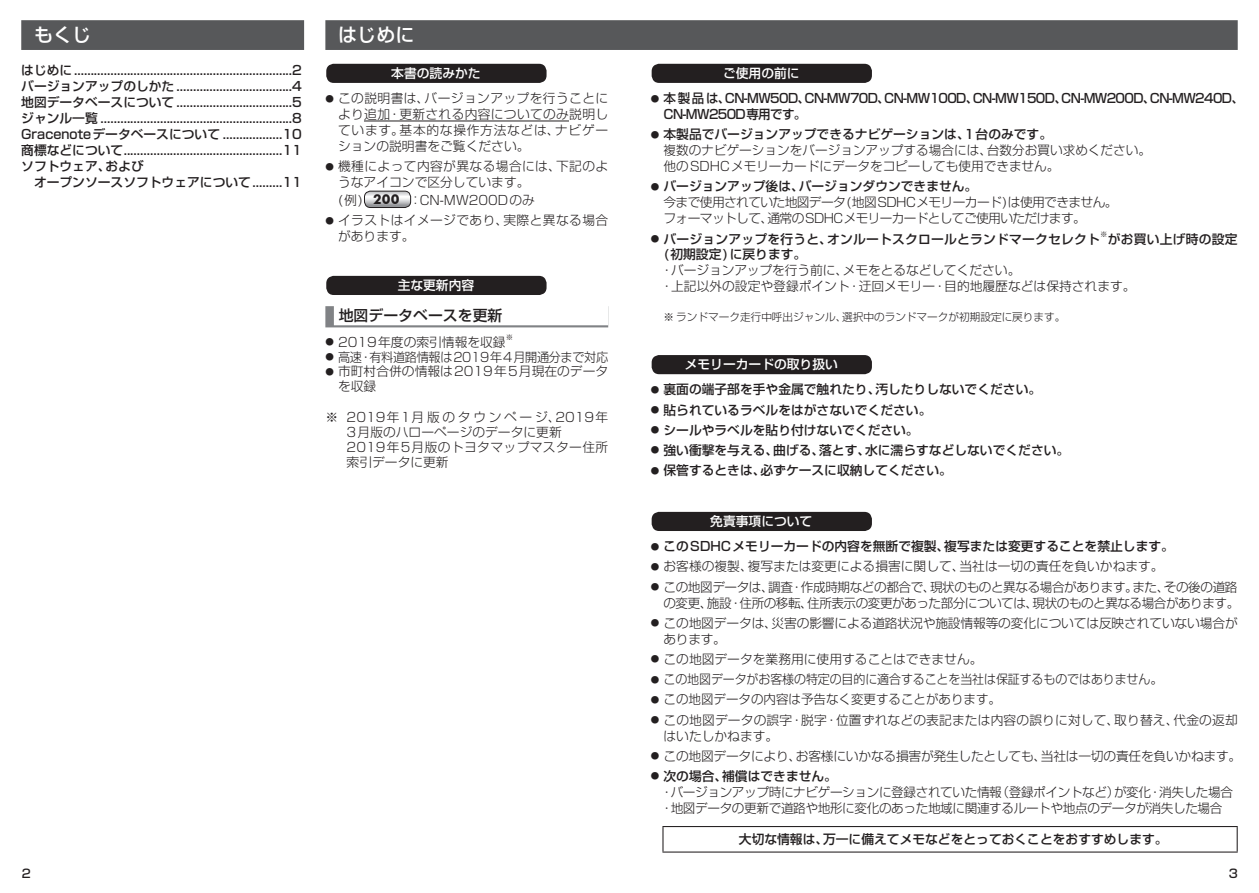
<style>
.page{position:relative;width:1259px;height:893px;background:#fff}
.page>*{position:absolute;margin:0;border:0;box-sizing:border-box;transform-origin:0 0}
.t1{font:500 19.2px "Shin Go Pro";color:#fff}
.t2{font:500 14.85px "Shin Go Pro";color:#231f20}
.t3{font:500 12.75px/15.9px "Shin Go Pro";color:#231f20;text-align:justify}
.t4{font:300 12.75px/15.9px "Shin Go Pro";color:#231f20}
.t5{font:300 12.75px/15.9px "Shin Go Pro";letter-spacing:-.03em;color:#231f20}
.t6{font:300 12.75px/15.9px "Shin Go Pro";letter-spacing:-.05em;color:#231f20}
.t7{font:300 12.75px/15.9px "Shin Go Pro";letter-spacing:-.04em;color:#231f20;text-align:right}
.t8{font:500 12.75px/15.9px "Shin Go Pro";letter-spacing:-.05em;color:#231f20}
.t9{font:300 12.75px/15.9px "Shin Go Pro";letter-spacing:.03em;color:#231f20}
.t10{font:300 12.75px "Shin Go Pro";letter-spacing:-.02em;color:#231f20}
.t11{font:500 12.75px "Shin Go Pro";letter-spacing:.02em;color:#231f20}
.t12{font:300 12.75px "Shin Go Pro";color:#231f20;scale:.94 1}
.t13{font:500 12.75px "Shin Go Pro";color:#fff}
.t14{font:300 12.75px "Shin Go Pro";letter-spacing:-.025em;color:#231f20;scale:.95 1}
.t15{font:500 11.85px "Shin Go Pro";color:#231f20}
.t16{font:300 10.65px "Shin Go Pro";color:#231f20}
.t17{font:300 7.5px "Shin Go Pro";color:#231f20}
.t18{font:500 7.5px "Shin Go Pro";color:#231f20}
.s1{font-size:8.55px}
.s2{font-family:"Futura";font-weight:700}
.s3{font-weight:300;font-size:8.55px}
.s4{font-weight:500}
</style>
<div class="page">
<div style="left:325px;top:20px;width:912px;height:30px;background:#57585a"></div>
<hr style="left:364px;top:121px;width:205px;height:1px;background:#231f20">
<svg style="left:325px;top:306px;width:283px;height:21px"></svg>
<div style="left:334px;top:304px;width:274px;height:21px;background:#fff"></div>
<div style="left:326px;top:64px;width:220px;height:19px;background:#231f20;border-radius:7px"></div>
<svg style="left:364px;top:191px;width:47px;height:16px"></svg>
<div style="left:364px;top:191px;width:47px;height:17px;border:1px solid #231f20;border-radius:6px"></div>
<div style="left:326px;top:276px;width:220px;height:19px;background:#231f20;border-radius:7px"></div>
<div style="left:21px;top:20px;width:283px;height:30px;background:#57585a"></div>
<div style="left:651px;top:64px;width:221px;height:19px;background:#231f20;border-radius:7px"></div>
<div style="left:651px;top:355px;width:221px;height:19px;background:#231f20;border-radius:7px"></div>
<div style="left:651px;top:512px;width:221px;height:19px;background:#231f20;border-radius:7px"></div>
<hr style="left:662px;top:826px;width:575px;height:1px;background:#231f20">
<svg style="left:662px;top:827px;width:1px;height:24px"></svg>
<svg style="left:1236px;top:827px;width:1px;height:24px"></svg>
<hr style="left:662px;top:851px;width:575px;height:2px;background:#231f20">
<h1 class="t1" style="left:34px;top:19px;width:59px">もくじ</h1>
<p class="t3" style="left:21px;top:61px;width:282px">はじめに..................................................................2バージョンアップのしかた ...................................4地図データベースについて ...................................5ジャンル一覧 ..........................................................8<br>Gracenoteデータベースについて ..................10商標などについて................................................11ソフトウェア、および</p>
<p class="t3" style="left:34px;top:172px;width:269px">オープンソースソフトウェアについて.........11</p>
<h1 class="t1" style="left:338px;top:19px;width:78px">はじめに</h1>
<p class="t13" style="left:391px;top:63px;width:91px">本書の読みかた</p>
<p class="t4" style="left:338px;top:89px;width:272px;text-align:justify;text-indent:-13px"><span class="s1">●</span> この説明書は、バージョンアップを行うことにより追加・更新される内容についてのみ説明しています。基本的な操作方法などは、ナビゲーションの説明書をご覧ください。</p>
<p class="t9" style="left:338px;top:157px;width:272px;text-indent:-13px"><span class="s1">●</span> 機種によって内容が異なる場合には、下記のようなアイコンで区分しています。</p>
<p class="t4" style="left:338px;top:190px;width:198px">(例) <span class="s2">200</span> ：CN-MW200Dのみ</p>
<p class="t9" style="left:338px;top:211px;width:272px;text-indent:-13px"><span class="s1">●</span> イラストはイメージであり、実際と異なる場合があります。</p>
<p class="t13" style="left:398px;top:275px;width:78px">主な更新内容</p>
<p class="t2" style="left:339px;top:304px;width:165px">地図データベースを更新</p>
<p class="t4" style="left:325px;top:332px;width:182px"><span class="s1">●</span> 2019年度の索引情報を収録</p>
<p class="t17" style="left:506px;top:331px;width:9px">※</p>
<p class="t14" style="left:325px;top:346px;width:299px"><span class="s1">●</span> 高速・有料道路情報は2019年4月開通分まで対応</p>
<p class="t4" style="left:338px;top:363px;width:271px;line-height:14.9px;text-indent:-13px"><span class="s1">●</span> 市町村合併の情報は2019年5月現在のデータを収録</p>
<p class="t4" style="left:347px;top:408px;width:263px;line-height:14.9px;text-indent:-21px">※ 2019年1月版のタウンページ、2019年<br>3月版のハローページのデータに更新<br>2019年5月版のトヨタマップマスター住所索引データに更新</p>
<p class="t13" style="left:723px;top:63px;width:78px">ご使用の前に</p>
<p class="t8" style="left:663px;top:89px;width:582px;text-indent:-13px"><span class="s3">●</span> 本製品は、CN-MW50D、CN-MW70D、CN-MW100D、CN-MW150D、CN-MW200D、CN-MW240D、<br>CN-MW250D専用です。</p>
<p class="t4" style="left:663px;top:125px;width:489px;text-indent:-13px"><span class="s1">●</span> <span class="s4">本製品でバージョンアップできるナビゲーションは、1台のみです。<br></span>複数のナビゲーションをバージョンアップする場合には、台数分お買い求めください。他のSDHCメモリーカードにデータをコピーしても使用できません。</p>
<p class="t6" style="left:663px;top:177px;width:455px;text-indent:-13px"><span class="s1">●</span> <span class="s4">バージョンアップ後は、バージョンダウンできません。<br></span>今まで使用されていた地図データ(地図SDHCメモリーカード)は使用できません。フォーマットして、通常のSDHCメモリーカードとしてご使用いただけます。</p>
<p class="t11" style="left:651px;top:228px;width:451px"><span class="s3">●</span> バージョンアップを行うと、オンルートスクロールとランドマークセレクト</p>
<p class="t18" style="left:1100px;top:228px;width:9px">※</p>
<p class="t11" style="left:1108px;top:228px;width:131px">がお買い上げ時の設定</p>
<p class="t3" style="left:663px;top:245px;width:144px">(初期設定)に戻ります。</p>
<p class="t4" style="left:660px;top:261px;width:477px">・バージョンアップを行う前に、メモをとるなどしてください。<br>・上記以外の設定や登録ポイント・迂回メモリー・目的地履歴などは保持されます。</p>
<p class="t16" style="left:663px;top:309px;width:403px">※ ランドマーク走行中呼出ジャンル、選択中のランドマークが初期設定に戻ります。</p>
<p class="t13" style="left:685px;top:354px;width:155px">メモリーカードの取り扱い</p>
<p class="t3" style="left:651px;top:380px;width:392px"><span class="s3">●</span> 裏面の端子部を手や金属で触れたり、汚したりしないでください。</p>
<p class="t3" style="left:651px;top:400px;width:282px"><span class="s3">●</span> 貼られているラベルをはがさないでください。</p>
<p class="t3" style="left:651px;top:421px;width:269px"><span class="s3">●</span> シールやラベルを貼り付けないでください。</p>
<p class="t3" style="left:651px;top:441px;width:420px"><span class="s3">●</span> 強い衝撃を与える、曲げる、落とす、水に濡らすなどしないでください。</p>
<p class="t3" style="left:651px;top:461px;width:303px"><span class="s3">●</span> 保管するときは、必ずケースに収納してください。</p>
<p class="t13" style="left:710px;top:511px;width:104px">免責事項について</p>
<p class="t3" style="left:651px;top:537px;width:525px"><span class="s3">●</span> このSDHCメモリーカードの内容を無断で複製、複写または変更することを禁止します。</p>
<p class="t4" style="left:651px;top:557px;width:514px"><span class="s1">●</span> お客様の複製、複写または変更による損害に関して、当社は一切の責任を負いかねます。</p>
<p class="t7" style="left:651px;top:577px;width:590px"><span class="s1">●</span> この地図データは、調査・作成時期などの都合で、現状のものと異なる場合があります。また、その後の道路の変更、施設・住所の移転、住所表示の変更があった部分については、現状のものと異なる場合があります。</p>
<p class="t4" style="left:663px;top:613px;width:576px;text-indent:-13px"><span class="s1">●</span> この地図データは、災害の影響による道路状況や施設情報等の変化については反映されていない場合があります。</p>
<p class="t4" style="left:651px;top:650px;width:333px"><span class="s1">●</span> この地図データを業務用に使用することはできません。</p>
<p class="t12" style="left:651px;top:669px;width:546px"><span class="s1">●</span> この地図データがお客様の特定の目的に適合することを当社は保証するものではありません。</p>
<p class="t4" style="left:651px;top:690px;width:352px"><span class="s1">●</span> この地図データの内容は予告なく変更することがあります。</p>
<p class="t4" style="left:663px;top:710px;width:576px;text-indent:-13px"><span class="s1">●</span> この地図データの誤字・脱字・位置ずれなどの表記または内容の誤りに対して、取り替え、代金の返却はいたしかねます。</p>
<p class="t10" style="left:651px;top:745px;width:592px"><span class="s1">●</span> この地図データにより、お客様にいかなる損害が発生したとしても、当社は一切の責任を負いかねます。</p>
<p class="t5" style="left:660px;top:766px;width:574px;text-indent:-10px"><span class="s1">●</span> <span class="s4">次の場合、補償はできません。<br></span>・バージョンアップ時にナビゲーションに登録されていた情報（登録ポイントなど）が変化・消失した場合・地図データの更新で道路や地形に変化のあった地域に関連するルートや地点のデータが消失した場合</p>
<p class="t3" style="left:739px;top:830px;width:430px">大切な情報は、万一に備えてメモなどをとっておくことをおすすめします。</p>
<p class="t15" style="left:22px;top:864px;width:11px">2</p>
<p class="t15" style="left:1228px;top:864px;width:11px">3</p>
</div>
